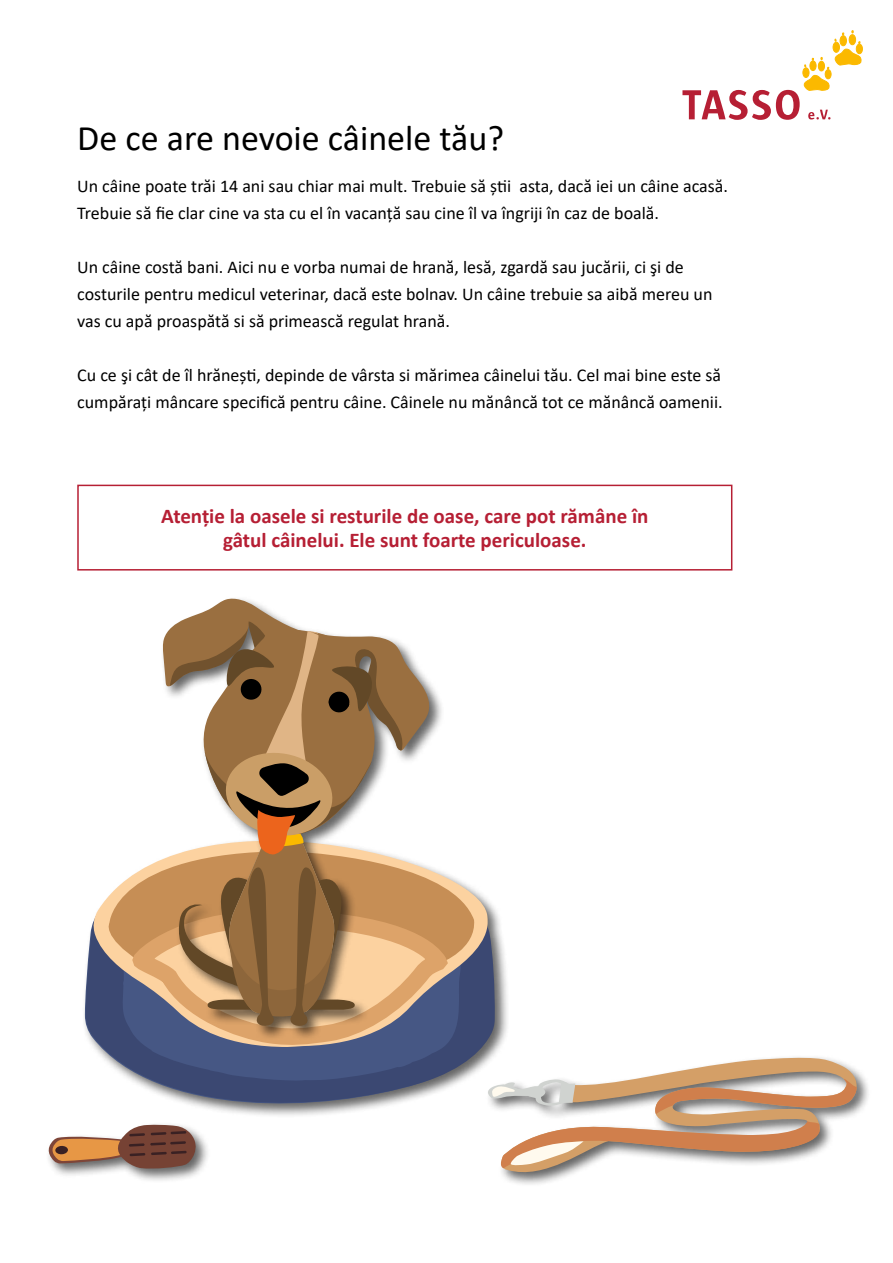
<style>
.page{position:relative;width:893px;height:1263px;background:#fff}
.page>*{position:absolute;margin:0;border:0;box-sizing:border-box;transform-origin:0 0}
.t1{font:36px "Calibri";color:#000}
.t2{font:700 21px/24px "Calibri";color:#b61f34;text-align:center}
.t3{font:18px/27px "Calibri";color:#000}
</style>
<div class="page">
<div style="left:803px;top:68px;width:6px;height:9px;background:#fbb900;border-radius:50%"></div>
<div style="left:803px;top:68px;width:6px;height:10px;border:1px solid #fbb900;border-radius:50%"></div>
<svg style="left:682px;top:75px;width:148px;height:45px"></svg>
<div style="left:810px;top:61px;width:6px;height:10px;background:#fbb900;border-radius:50%"></div>
<div style="left:810px;top:61px;width:6px;height:10px;border:1px solid #fbb900;border-radius:50%"></div>
<div style="left:818px;top:61px;width:6px;height:10px;background:#fbb900;border-radius:50%"></div>
<div style="left:818px;top:61px;width:6px;height:10px;border:1px solid #fbb900;border-radius:50%"></div>
<div style="left:825px;top:70px;width:6px;height:9px;background:#fbb900;border-radius:50%"></div>
<div style="left:825px;top:70px;width:6px;height:9px;border:1px solid #fbb900;border-radius:50%"></div>
<div style="left:833px;top:42px;width:6px;height:10px;background:#fbb900;border-radius:50%"></div>
<div style="left:833px;top:42px;width:6px;height:10px;border:1px solid #fbb900;border-radius:50%"></div>
<svg style="left:835px;top:49px;width:27px;height:16px"></svg>
<div style="left:840px;top:36px;width:6px;height:10px;background:#fbb900;border-radius:50%"></div>
<div style="left:840px;top:36px;width:6px;height:10px;border:1px solid #fbb900;border-radius:50%"></div>
<div style="left:849px;top:35px;width:7px;height:10px;background:#fbb900;border-radius:50%"></div>
<div style="left:849px;top:35px;width:7px;height:10px;border:1px solid #fbb900;border-radius:50%"></div>
<div style="left:856px;top:44px;width:6px;height:10px;background:#fbb900;border-radius:50%"></div>
<div style="left:856px;top:44px;width:6px;height:10px;border:1px solid #fbb900;border-radius:50%"></div>
<div style="left:82px;top:838px;width:428px;height:280px;background:#000;opacity:.6"></div>
<svg style="left:86px;top:866px;width:409px;height:252px"></svg>
<svg style="left:92px;top:838px;width:396px;height:209px;fill:#3b4872"></svg>
<svg style="left:125px;top:1028px;width:337px;height:27px;background:#545e81"></svg>
<div style="left:160px;top:596px;width:284px;height:444px;background:#000;opacity:.6"></div>
<svg style="left:101px;top:597px;width:375px;height:431px"></svg>
<div style="left:46px;top:1122px;width:164px;height:62px;background:#000;opacity:.6"></div>
<svg style="left:46px;top:1124px;width:156px;height:45px"></svg>
<div style="left:485px;top:1055px;width:387px;height:132px;background:#000;opacity:.6"></div>
<svg style="left:497px;top:1055px;width:363px;height:126px"></svg>
<svg style="left:655px;top:1079px;width:202px;height:35px"></svg>
<svg style="left:498px;top:1121px;width:322px;height:47px"></svg>
<svg style="left:485px;top:1079px;width:90px;height:28px"></svg>
<div style="left:77px;top:485px;width:655px;height:85px;border:2px solid #b61f34"></div>
<h1 class="t1" style="left:77px;top:113px;width:428px">De ce are nevoie câinele tău?</h1>
<p class="t3" style="left:77px;top:172px;width:652px">Un câine poate trăi 14 ani sau chiar mai mult. Trebuie să știi asta, dacă iei un câine acasă.<br>Trebuie să fie clar cine va sta cu el în vacanță sau cine îl va îngriji în caz de boală.</p>
<p class="t3" style="left:77px;top:253px;width:637px">Un câine costă bani. Aici nu e vorba numai de hrană, lesă, zgardă sau jucării, ci şi de costurile pentru medicul veterinar, dacă este bolnav. Un câine trebuie sa aibă mereu un vas cu apă proaspătă si să primească regulat hrană.</p>
<p class="t3" style="left:77px;top:361px;width:647px">Cu ce şi cât de îl hrănești, depinde de vârsta si mărimea câinelui tău. Cel mai bine este să cumpărați mâncare specifică pentru câine. Câinele nu mănâncă tot ce mănâncă oamenii.</p>
<p class="t2" style="left:161px;top:504px;width:489px">Atenție la oasele si resturile de oase, care pot rămâne în gâtul câinelui. Ele sunt foarte periculoase.</p>
</div>
